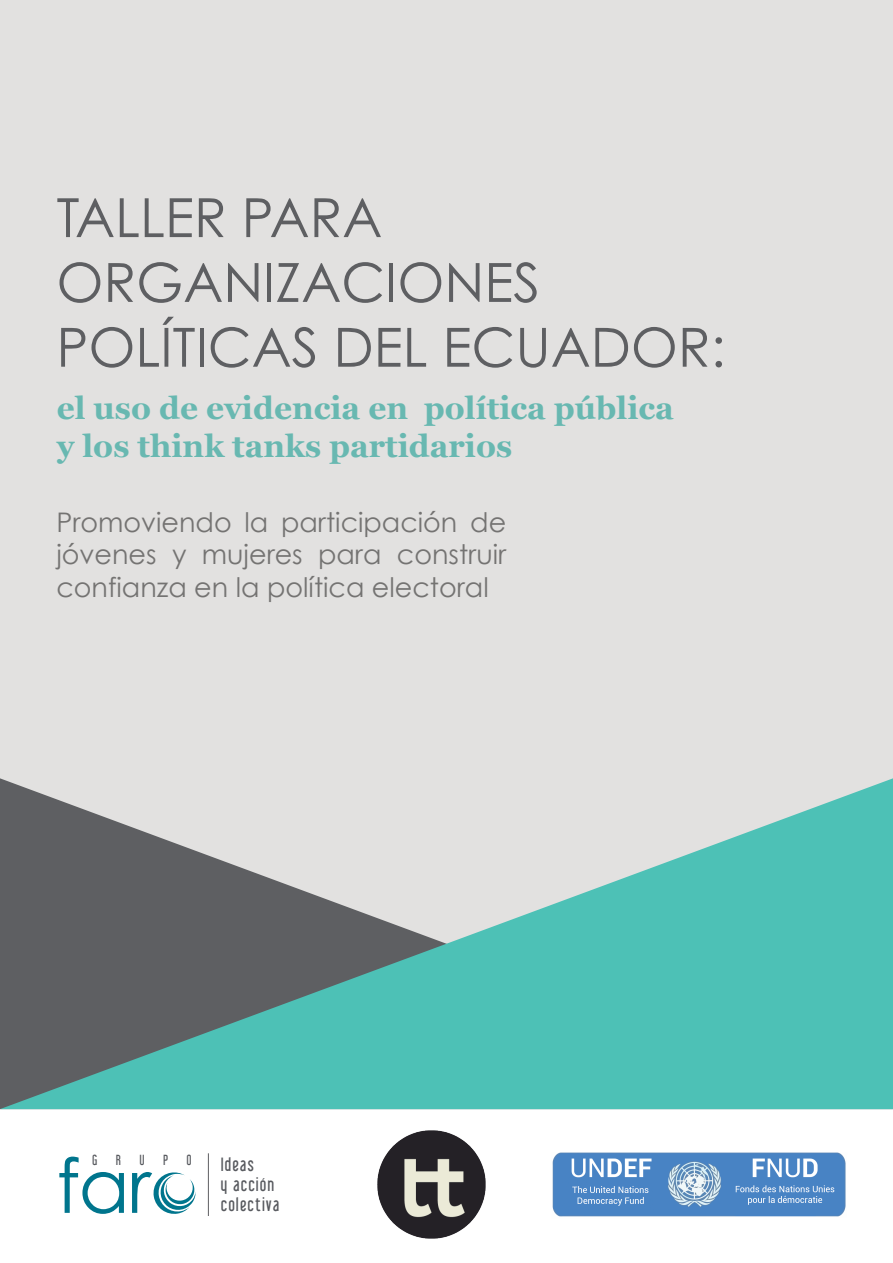
<style>
.page{position:relative;width:893px;height:1263px;background:#fff}
.page>*{position:absolute;margin:0;border:0;box-sizing:border-box;transform-origin:0 0}
.t1{font:75px "Century Gothic";color:#00758d}
.t2{font:54px/64.8px "Century Gothic";color:#5e5f62}
.t3{font:700 31.5px/37.8px "Georgia";color:#68b8b1}
.t4{font:27px/32.4px "Century Gothic";color:#747372;text-align:justify}
.t5{font:16.8px/20.2px "Libel Suit";letter-spacing:.1em;color:#57595e}
.t6{font:12.9px "Libel Suit";color:#57595e}
</style>
<div class="page">
<div style="left:0;top:0;width:893px;height:1111px;background:#e2e1e0"></div>
<div style="left:0;top:1108px;width:893px;height:151px;background:#fff"></div>
<img style="left:341px;top:1109px;width:180px;height:130px">
<img style="left:552px;top:1152px;width:294px;height:65px">
<svg style="left:153px;top:1172px;width:43px;height:42px"></svg>
<hr style="left:208px;top:1153px;width:1px;height:63px;background:#5f5f62">
<svg style="left:0;top:778px;width:893px;height:331px"></svg>
<h2 class="t2" style="left:56px;top:184px;width:671px">TALLER PARA<br>ORGANIZACIONES<br>POLÍTICAS DEL ECUADOR:</h2>
<p class="t3" style="left:57px;top:388px;width:619px">el uso de evidencia en política pública y los think tanks partidarios</p>
<p class="t4" style="left:56px;top:506px;width:451px">Promoviendo la participación de jóvenes y mujeres para construir confianza en la política electoral</p>
<p class="t6" style="left:93px;top:1153px;width:6px">G</p>
<p class="t6" style="left:116px;top:1153px;width:6px">R</p>
<p class="t6" style="left:140px;top:1153px;width:6px">U</p>
<p class="t6" style="left:163px;top:1153px;width:6px">P</p>
<p class="t6" style="left:187px;top:1153px;width:6px">O</p>
<h1 class="t1" style="left:56px;top:1140px;width:96px">far</h1>
<p class="t5" style="left:221px;top:1154px;width:59px">Ideas<br>y acción colectiva</p>
</div>
